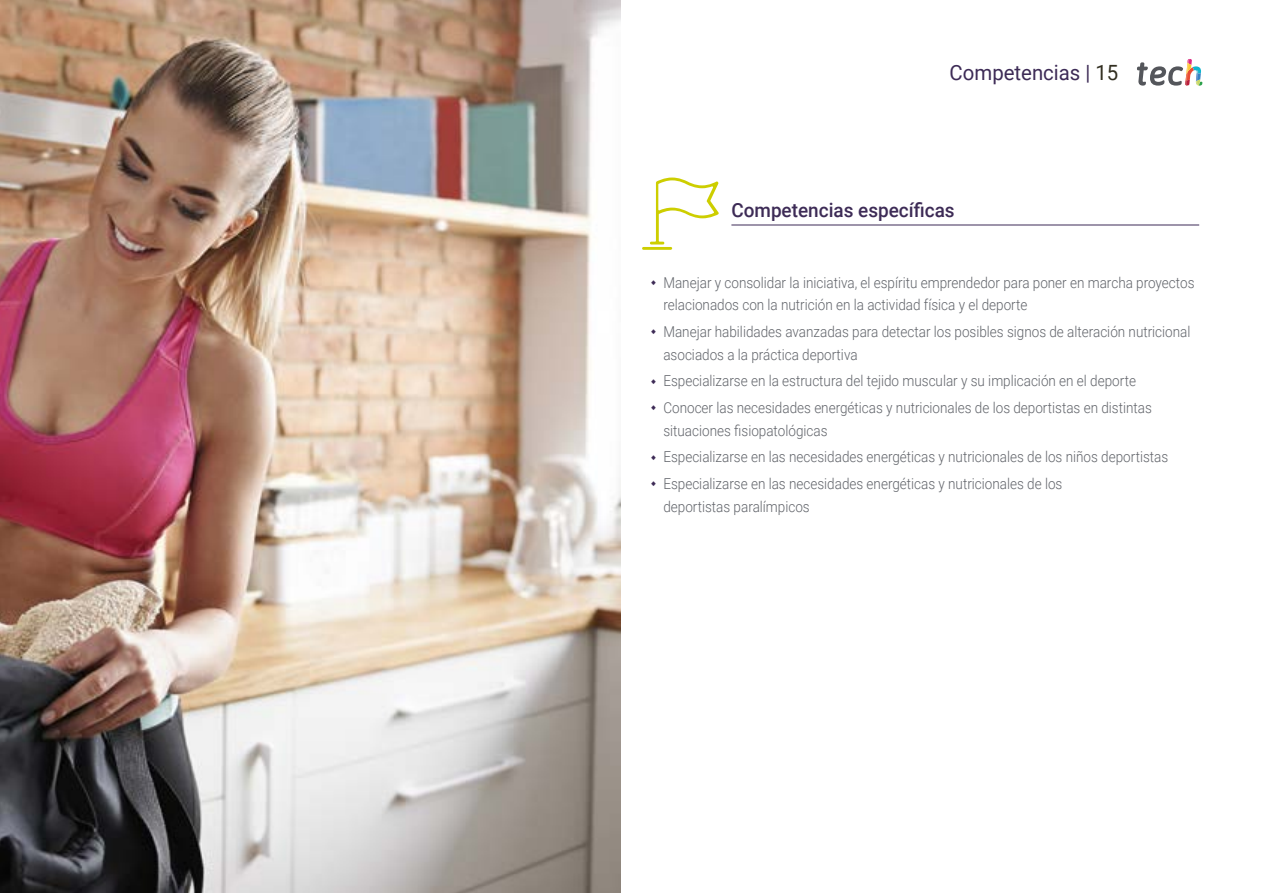
<style>
.page{position:relative;width:1263px;height:893px;background:#fff}
.page>*{position:absolute;margin:0;border:0;box-sizing:border-box;transform-origin:0 0}
.t1{font:21px "Roboto";color:#3d2b56}
.t2{font:500 19.5px "Roboto";color:#3d2b56}
.t3{font:300 15px/26.7px "Roboto";color:#61646a;scale:.9 1}
.s1{color:#312e20}
</style>
<div class="page">
<img style="left:0;top:0;width:621px;height:893px">
<hr style="left:731px;top:225px;width:468px;height:1px;background:#3d2b56">
<hr style="left:642px;top:247px;width:30px;height:3px;background:#cdce00">
<svg style="left:650px;top:178px;width:69px;height:66px"></svg>
<svg style="left:1137px;top:59px;width:65px;height:27px"></svg>
<h1 class="t1" style="left:950px;top:57px;width:170px">Competencias | <span class="s1">15</span></h1>
<h2 class="t2" style="left:731px;top:196px;width:225px">Competencias específicas</h2>
<p class="t3" style="left:663px;top:271px;width:592px;line-height:22.5px">Manejar y consolidar la iniciativa, el espíritu emprendedor para poner en marcha proyectos relacionados con la nutrición en la actividad física y el deporte</p>
<p class="t3" style="left:663px;top:320px;width:587px;line-height:22.5px">Manejar habilidades avanzadas para detectar los posibles signos de alteración nutricional asociados a la práctica deportiva</p>
<p class="t3" style="left:663px;top:367px;width:544px">Especializarse en la estructura del tejido muscular y su implicación en el deporte<br>Conocer las necesidades energéticas y nutricionales de los deportistas en distintas</p>
<p class="t3" style="left:663px;top:416px;width:562px">situaciones fisiopatológicas<br>Especializarse en las necesidades energéticas y nutricionales de los niños deportistas<br>Especializarse en las necesidades energéticas y nutricionales de los</p>
<p class="t3" style="left:663px;top:492px;width:164px">deportistas paralímpicos</p>
</div>
